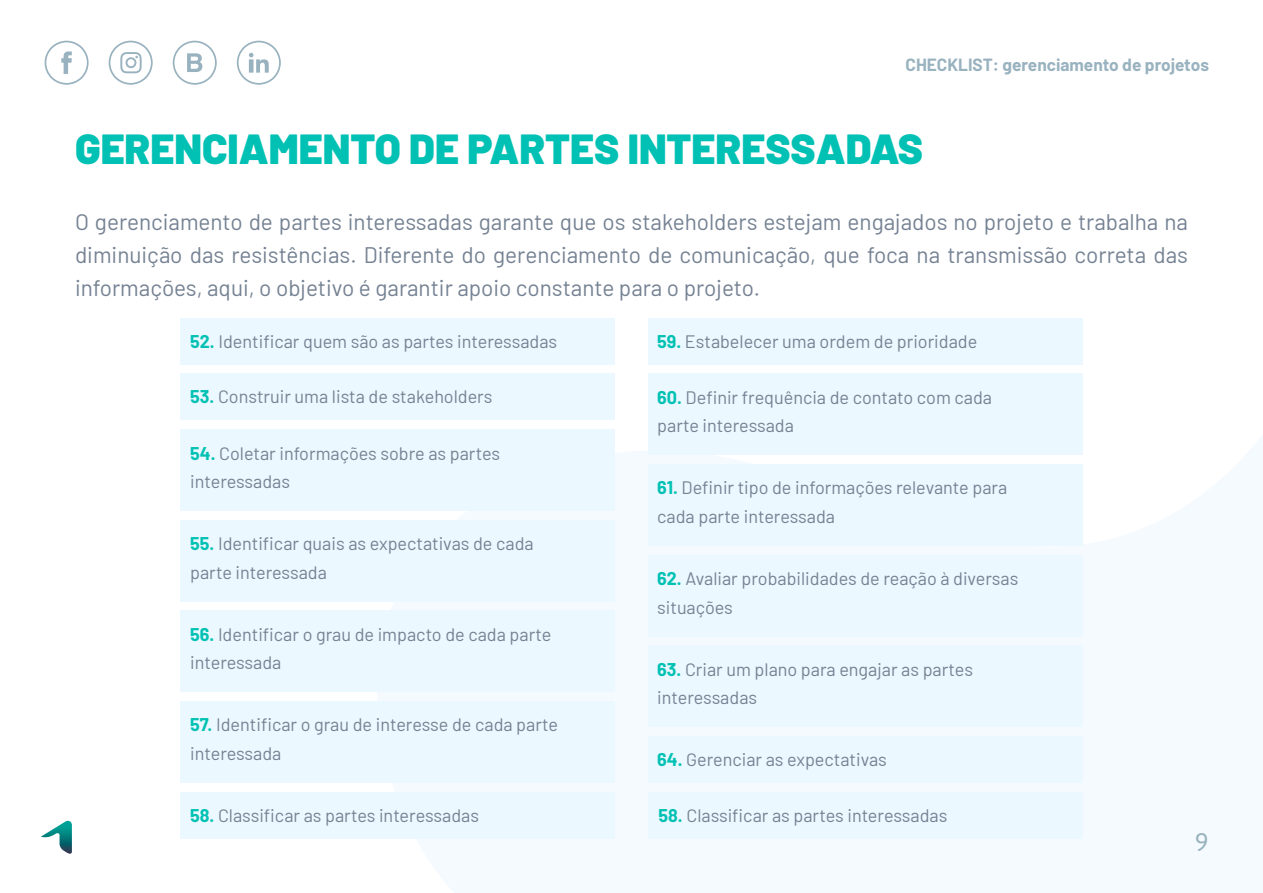
<style>
.page{position:relative;width:1263px;height:893px;background:#fff}
.page>*{position:absolute;margin:0;border:0;box-sizing:border-box;transform-origin:0 0}
.t1{font:900 42px "Barlow";color:#00c1b3}
.t2{font:25.5px "Asap";color:#99b3bf}
.t3{font:22.5px/33px "Barlow";color:#758293;text-align:justify}
.t4{font:18px/28.5px "Barlow";color:#758293}
.t5{font:700 17.25px "Barlow";color:#99b2bf}
.s1{font-weight:700;color:#00c1b3}
</style>
<div class="page">
<svg style="left:45px;top:41px;width:44px;height:44px"></svg>
<svg style="left:173px;top:41px;width:44px;height:44px"></svg>
<svg style="left:237px;top:41px;width:44px;height:44px"></svg>
<svg style="left:41px;top:821px;width:31px;height:33px"></svg>
<svg style="left:109px;top:41px;width:44px;height:44px"></svg>
<div style="left:180px;top:373px;width:435px;height:47px;background:#ebf8ff"></div>
<div style="left:180px;top:792px;width:435px;height:46px;background:#ebf8ff"></div>
<div style="left:648px;top:792px;width:435px;height:47px;background:#ebf8ff"></div>
<div style="left:648px;top:318px;width:435px;height:46px;background:#ebf8ff"></div>
<div style="left:180px;top:318px;width:435px;height:46px;background:#ebf8ff"></div>
<div style="left:180px;top:429px;width:435px;height:82px;background:#ebf8ff"></div>
<div style="left:180px;top:520px;width:435px;height:81px;background:#ebf8ff"></div>
<div style="left:180px;top:611px;width:435px;height:81px;background:#ebf8ff"></div>
<div style="left:180px;top:701px;width:435px;height:81px;background:#ebf8ff"></div>
<div style="left:648px;top:374px;width:435px;height:81px;background:#ebf8ff"></div>
<div style="left:648px;top:736px;width:435px;height:47px;background:#ebf8ff"></div>
<div style="left:648px;top:464px;width:435px;height:82px;background:#ebf8ff"></div>
<div style="left:648px;top:555px;width:435px;height:81px;background:#ebf8ff"></div>
<div style="left:648px;top:645px;width:435px;height:82px;background:#ebf8ff"></div>
<p class="t5" style="left:905px;top:52px;width:305px">CHECKLIST: gerenciamento de projetos</p>
<h1 class="t1" style="left:75px;top:117px;width:849px">GERENCIAMENTO DE PARTES INTERESSADAS</h1>
<p class="t3" style="left:75px;top:203px;width:1114px">O gerenciamento de partes interessadas garante que os stakeholders estejam engajados no projeto e trabalha na diminuição das resistências. Diferente do gerenciamento de comunicação, que foca na transmissão correta das informações, aqui, o objetivo é garantir apoio constante para o projeto.</p>
<p class="t4" style="left:190px;top:326px;width:369px"><span class="s1">52.</span> Identificar quem são as partes interessadas</p>
<p class="t4" style="left:657px;top:326px;width:322px"><span class="s1">59.</span> Estabelecer uma ordem de prioridade</p>
<p class="t4" style="left:190px;top:381px;width:304px"><span class="s1">53.</span> Construir uma lista de stakeholders</p>
<p class="t4" style="left:190px;top:437px;width:311px"><span class="s1">54.</span> Coletar informações sobre as partes interessadas</p>
<p class="t4" style="left:190px;top:528px;width:345px"><span class="s1">55.</span> Identificar quais as expectativas de cada parte interessada</p>
<p class="t4" style="left:190px;top:619px;width:363px"><span class="s1">56.</span> Identificar o grau de impacto de cada parte interessada</p>
<p class="t4" style="left:190px;top:709px;width:369px"><span class="s1">57.</span> Identificar o grau de interesse de cada parte interessada</p>
<p class="t4" style="left:657px;top:382px;width:336px"><span class="s1">60.</span> Definir frequência de contato com cada parte interessada</p>
<p class="t4" style="left:657px;top:472px;width:352px"><span class="s1">61.</span> Definir tipo de informações relevante para cada parte interessada</p>
<p class="t4" style="left:657px;top:563px;width:363px"><span class="s1">62.</span> Avaliar probabilidades de reação à diversas situações</p>
<p class="t4" style="left:657px;top:653px;width:317px"><span class="s1">63.</span> Criar um plano para engajar as partes interessadas</p>
<p class="t4" style="left:657px;top:744px;width:231px"><span class="s1">64.</span> Gerenciar as expectativas</p>
<p class="t4" style="left:190px;top:800px;width:290px"><span class="s1">58.</span> Classificar as partes interessadas</p>
<p class="t4" style="left:658px;top:800px;width:290px"><span class="s1">58.</span> Classificar as partes interessadas</p>
<h2 class="t2" style="left:1195px;top:824px;width:15px">9</h2>
</div>
